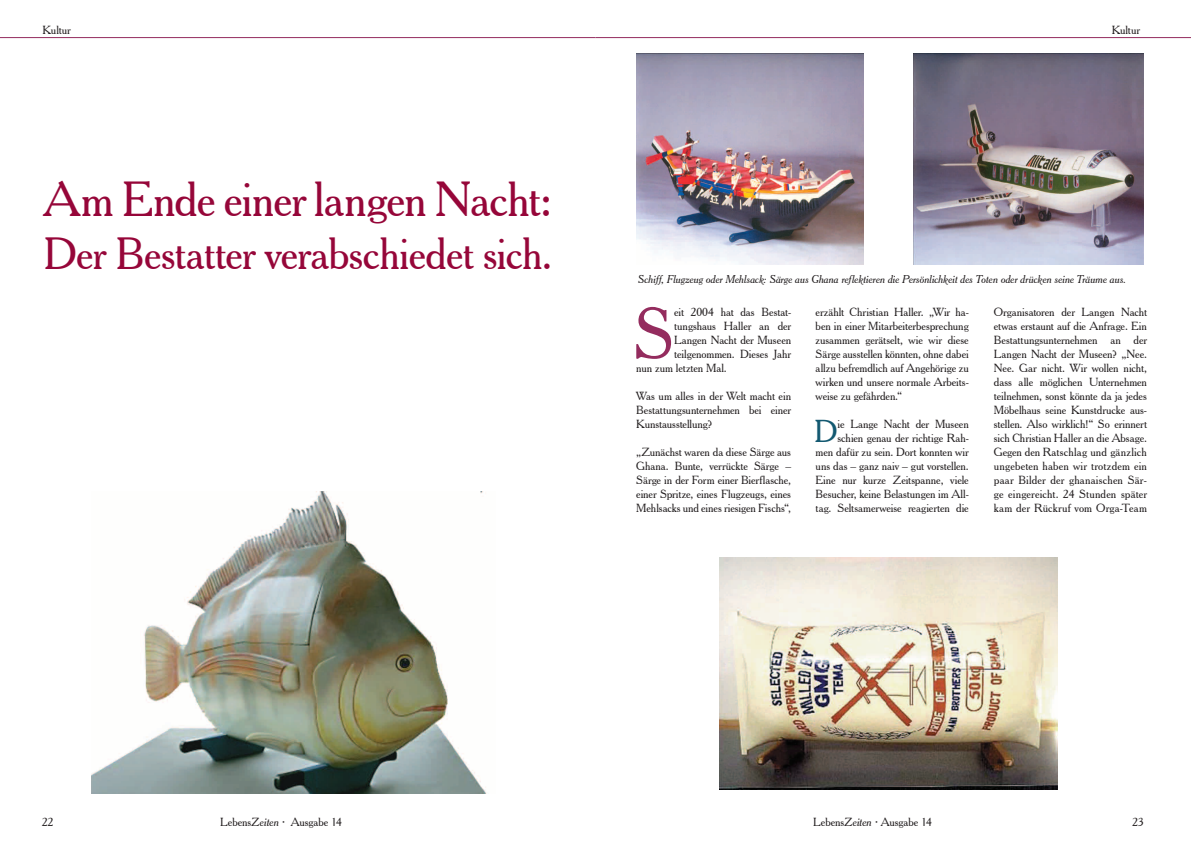
<style>
.page{position:relative;width:1191px;height:842px;background:#fff}
.page>*{position:absolute;margin:0;border:0;box-sizing:border-box;transform-origin:0 0}
.t1{font:69.7px "Cheltenham BT";color:#942c5e}
.t2{font:48px "Cheltenham BT";letter-spacing:-.02em;color:#960639}
.t3{font:44px "Cheltenham BT";letter-spacing:-.015em;color:#960639}
.t4{font:30.9px "Cheltenham BT";color:#135971}
.t5{font:11.5px/14px "Cheltenham BT";letter-spacing:-.005em;color:#231f20;text-align:justify}
.t6{font:italic 11px "Cheltenham BT";color:#231f20}
.s1{font-style:italic}
</style>
<div class="page">
<img style="left:92px;top:492px;width:395px;height:302px">
<img style="left:719px;top:557px;width:338px;height:233px">
<img style="left:636px;top:54px;width:227px;height:211px">
<img style="left:913px;top:54px;width:230px;height:211px">
<hr style="left:0;top:37px;width:595px;height:1px;background:#942c5e">
<hr style="left:595px;top:37px;width:596px;height:1px;background:#942c5e">
<p class="t5" style="left:43px;top:23px;width:30px">Kultur</p>
<p class="t5" style="left:1111px;top:23px;width:30px">Kultur</p>
<h2 class="t2" style="left:44px;top:170px;width:510px">Am Ende einer langen Nacht:</h2>
<h3 class="t3" style="left:44px;top:226px;width:510px">Der Bestatter verabschiedet sich.</h3>
<p class="t6" style="left:638px;top:272px;width:489px">Schiff, Flugzeug oder Mehlsack: Särge aus Ghana reflektieren die Persönlichkeit des Toten oder drücken seine Träume aus.</p>
<h1 class="t1" style="left:633px;top:291px;width:43px">S</h1>
<p class="t5" style="left:674px;top:305px;width:118px">eit 2004 hat das Bestat-</p>
<p class="t5" style="left:674px;top:319px;width:118px">tungshaus Haller an der</p>
<p class="t5" style="left:674px;top:333px;width:118px">Langen Nacht der Museen</p>
<p class="t5" style="left:674px;top:347px;width:118px">teilgenommen. Dieses Jahr</p>
<p class="t5" style="left:636px;top:361px;width:92px">nun zum letzten Mal.</p>
<p class="t5" style="left:636px;top:389px;width:156px">Was um alles in der Welt macht ein Bestattungsunternehmen bei einer Kunstausstellung?</p>
<p class="t5" style="left:636px;top:445px;width:156px">„Zunächst waren da diese Särge aus Ghana. Bunte, verrückte Särge – Särge in der Form einer Bierflasche, einer Spritze, eines Flugzeugs, eines Mehlsacks und eines riesigen Fischs“,</p>
<p class="t5" style="left:815px;top:305px;width:155px">erzählt Christian Haller. „Wir ha&shy;ben in einer Mitarbeiterbesprechung zusammen gerätselt, wie wir diese Särge ausstellen könnten, ohne dabei allzu befremdlich auf Angehörige zu wirken und unsere normale Arbeits&shy;weise zu gefährden.“</p>
<h3 class="t4" style="left:814px;top:412px;width:25px">D</h3>
<p class="t5" style="left:815px;top:417px;width:155px;text-align:right">ie Lange Nacht der Museen schien genau der richtige Rah-<br>men dafür zu sein. Dort konnten wir uns das – ganz naiv – gut vorstellen.<br>Eine nur kurze Zeitspanne, viele Besucher, keine Belastungen im All&shy;tag. Seltsamerweise reagierten die</p>
<p class="t5" style="left:994px;top:305px;width:155px">Organisatoren der Langen Nacht etwas erstaunt auf die Anfrage. Ein Bestattungsunternehmen an der Langen Nacht der Museen? „Nee.<br>Nee. Gar nicht. Wir wollen nicht, dass alle möglichen Unternehmen teilnehmen, sonst könnte da ja jedes Möbelhaus seine Kunstdrucke aus&shy;stellen. Also wirklich!“ So erinnert sich Christian Haller an die Absage.<br>Gegen den Ratschlag und gänzlich ungebeten haben wir trotzdem ein paar Bilder der ghanaischen Sär&shy;ge eingereicht. 24 Stunden später kam der Rückruf vom Orga-Team</p>
<p class="t5" style="left:42px;top:815px;width:13px">22</p>
<p class="t5" style="left:220px;top:815px;width:123px">Lebens<span class="s1">Zeiten</span> ∙ Ausgabe 14</p>
<p class="t5" style="left:813px;top:815px;width:120px">Lebens<span class="s1">Zeiten</span> ∙ Ausgabe 14</p>
<p class="t5" style="left:1132px;top:815px;width:13px">23</p>
</div>
